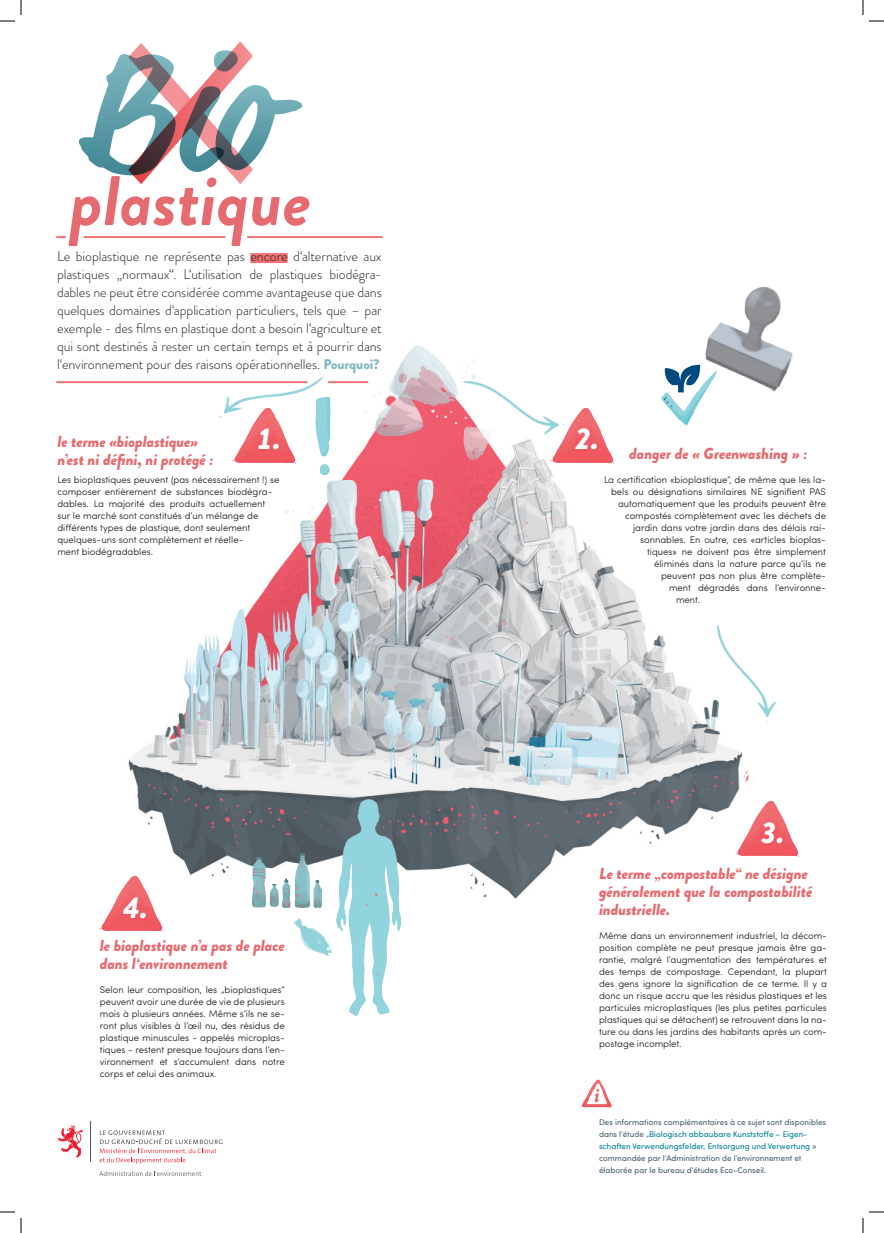
<style>
.page{position:relative;width:884px;height:1233px;background:#fff}
.page>*{position:absolute;margin:0;border:0;box-sizing:border-box;transform-origin:0 0}
.t1{font:italic 700 70px "Brandon Grotesque";color:#e66b70}
.t2{font:italic 900 30px "Brandon Grotesque";color:#fff}
.t3{font:21px "Arno Pro Smbd Italic Caption";color:#db656a}
.t4{font:italic 900 16px/18px "Brandon Grotesque";letter-spacing:-.005em;color:#e66b70}
.t5{font:300 14px/18px "Brandon Grotesque";letter-spacing:-.005em;color:#231f20;text-align:justify}
.t6{font:300 9.6px/12px "Sofia Pro Soft";color:#231f20;text-align:justify}
.t7{font:8.2px/12px "Sofia Pro Soft";color:#46616e}
.s1{font-weight:900;color:#80b9c2}
.s2{color:#00809c}
</style>
<div class="page">
<img style="left:60px;top:345px;width:695px;height:583px">
<img style="left:545px;top:399px;width:84px;height:84px">
<img style="left:731px;top:792px;width:68px;height:84px">
<img style="left:94px;top:867px;width:84px;height:65px">
<div style="left:250px;top:253px;width:38px;height:10px;background:#f17075"></div>
<svg style="left:57px;top:236px;width:8px;height:2px"></svg>
<hr style="left:84px;top:236px;width:141px;height:2px;background:#f17075">
<hr style="left:248px;top:236px;width:134px;height:2px;background:#f17075">
<img style="left:683px;top:620px;width:93px;height:108px">
<img style="left:458px;top:345px;width:112px;height:108px">
<img style="left:218px;top:375px;width:109px;height:49px">
<img style="left:252px;top:853px;width:70px;height:54px">
<img style="left:311px;top:393px;width:25px;height:94px">
<img style="left:661px;top:365px;width:56px;height:62px">
<img style="left:286px;top:915px;width:50px;height:42px">
<img style="left:336px;top:800px;width:64px;height:215px">
<svg style="left:79px;top:41px;width:223px;height:143px"></svg>
<img style="left:227px;top:399px;width:84px;height:84px">
<img style="left:699px;top:286px;width:94px;height:107px">
<img style="left:581px;top:1079px;width:31px;height:29px">
<hr style="left:329px;top:381px;width:39px;height:2px;background:#f17075">
<hr style="left:57px;top:381px;width:250px;height:2px;background:#f17075">
<svg style="left:57px;top:1125px;width:26px;height:32px"></svg>
<hr style="left:90px;top:1121px;width:1px;height:41px;background:#5a5a5d">
<svg style="left:100px;top:1130px;width:122px;height:33px"></svg>
<svg style="left:99px;top:1171px;width:102px;height:5px"></svg>
<svg style="left:0;top:1211px;width:15px;height:1px"></svg>
<svg style="left:869px;top:1211px;width:15px;height:1px"></svg>
<svg style="left:0;top:0;width:22px;height:22px"></svg>
<svg style="left:20px;top:1218px;width:2px;height:15px"></svg>
<svg style="left:862px;top:0;width:22px;height:22px"></svg>
<svg style="left:862px;top:1218px;width:2px;height:15px"></svg>
<p class="t1" style="left:70px;top:151px;width:242px">plastique</p>
<p class="t5" style="left:57px;top:247px;width:326px">Le bioplastique ne représente pas encore d‘alternative aux plastiques „normaux“. L‘utilisation de plastiques biodégra&shy;dables ne peut être considérée comme avantageuse que dans quelques domaines d‘application particuliers, tels que – par exemple - des films en plastique dont a besoin l‘agriculture et qui sont destinés à rester un certain temps et à pourrir dans l‘environnement pour des raisons opérationnelles. <span class="s1">Pourquoi?</span></p>
<p class="t2" style="left:575px;top:417px;width:25px">2.</p>
<p class="t2" style="left:256px;top:417px;width:26px">1.</p>
<p class="t4" style="left:57px;top:433px;width:158px">le terme «bioplastique» n’est ni défini, ni protégé :</p>
<p class="t4" style="left:629px;top:445px;width:180px">danger de « Greenwashing » :</p>
<p class="t6" style="left:57px;top:473px;width:224px;text-align:left">Les bioplastiques peuvent (pas nécessairement !) se composer entièrement de substances biodégra&shy;dables. La majorité des produits actuellement sur le marché sont constitués d‘un mélange de différents types de plastique, dont seulement quelques-uns sont complètement et réelle-<br>ment biodégradables.</p>
<p class="t2" style="left:123px;top:885px;width:26px">4.</p>
<p class="t4" style="left:100px;top:937px;width:187px">le bioplastique n’a pas de place dans l‘environnement</p>
<p class="t6" style="left:100px;top:983px;width:187px">Selon leur composition, les „bioplastiques“ peuvent avoir une durée de vie de plusieurs mois à plusieurs années. Même s‘ils ne se&shy;ront plus visibles à l‘œil nu, des résidus de plastique minuscules - appelés microplas&shy;tiques - restent presque toujours dans l‘en&shy;vironnement et s‘accumulent dans notre corps et celui des animaux.</p>
<p class="t6" style="left:604px;top:473px;width:224px">La certification «bioplastique”, de même que les la-</p>
<p class="t6" style="left:611px;top:485px;width:216px">bels ou désignations similaires NE signifient PAS</p>
<p class="t6" style="left:618px;top:497px;width:209px">automatiquement que les produits peuvent être</p>
<p class="t6" style="left:625px;top:509px;width:203px">compostés complètement avec les déchets de</p>
<p class="t6" style="left:633px;top:521px;width:195px">jardin dans votre jardin dans des délais rai-</p>
<p class="t6" style="left:640px;top:533px;width:188px">sonnables. En outre, ces «articles bioplas-</p>
<p class="t6" style="left:647px;top:545px;width:180px">tiques» ne doivent pas être simplement</p>
<p class="t6" style="left:654px;top:557px;width:174px">éliminés dans la nature parce qu’ils ne</p>
<p class="t6" style="left:661px;top:569px;width:167px">peuvent pas non plus être complète-</p>
<p class="t6" style="left:669px;top:581px;width:159px">ment dégradés dans l’environne-</p>
<p class="t6" style="left:676px;top:593px;width:26px">ment.</p>
<p class="t2" style="left:760px;top:810px;width:25px">3.</p>
<p class="t4" style="left:599px;top:865px;width:215px">Le terme „compostable“ ne désigne généralement que la compostabilité industrielle.</p>
<p class="t6" style="left:599px;top:929px;width:229px">Même dans un environnement industriel, la décom&shy;position complète ne peut presque jamais être ga&shy;rantie, malgré l’augmentation des températures et des temps de compostage. Cependant, la plupart des gens ignore la signification de ce terme. Il y a donc un risque accru que les résidus plastiques et les particules microplastiques (les plus petites particules plastiques qui se détachent) se retrouvent dans la na&shy;ture ou dans les jardins des habitants après un com&shy;postage incomplet.</p>
<p class="t3" style="left:594px;top:1082px;width:7px">i</p>
<p class="t7" style="left:599px;top:1116px;width:229px">Des informations complémentaires à ce sujet sont disponibles dans l‘étude „<span class="s2">Biologisch abbaubare Kunststoffe – Eigen&shy;schaften Verwendungsfelder, Entsorgung und Verwertung</span> » commandée par l’Administration de l‘environnement et élaborée par le bureau d’études Eco-Conseil.</p>
</div>
